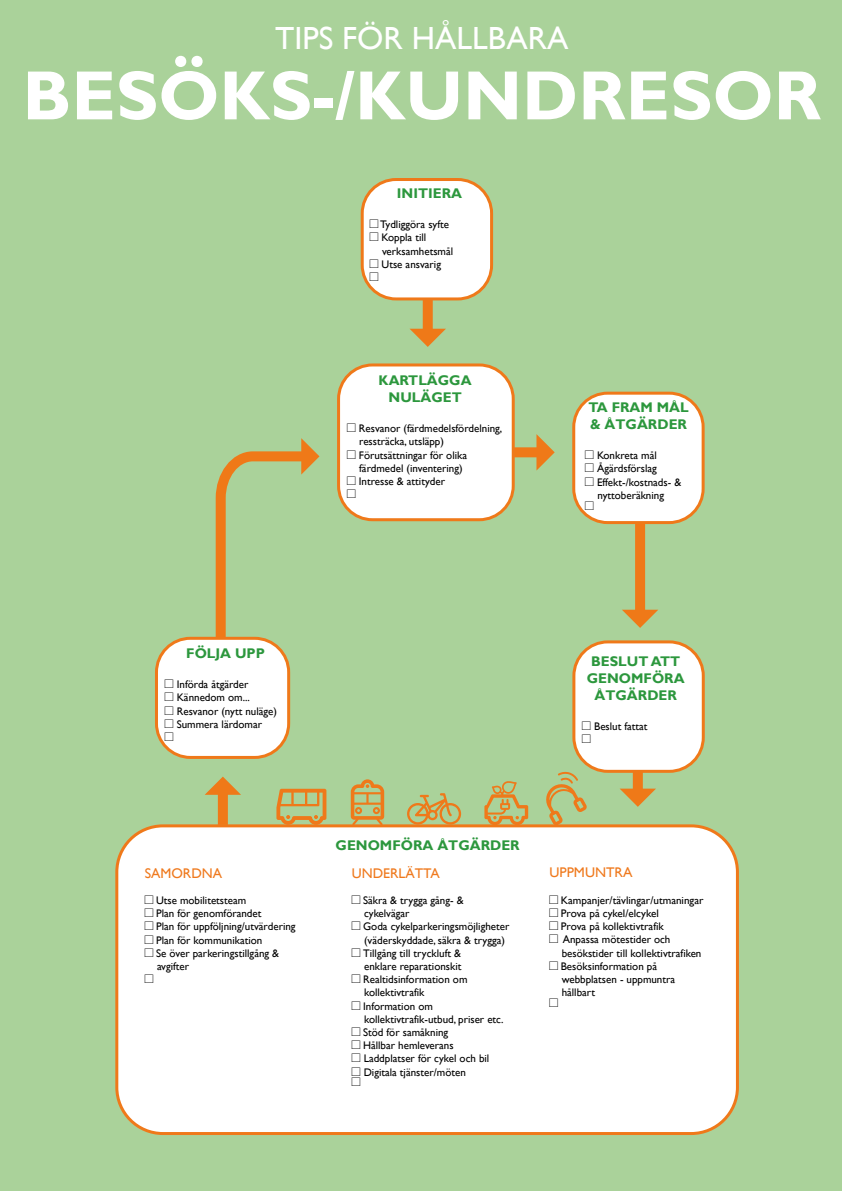
<style>
.page{position:relative;width:842px;height:1191px;background:#aad29a}
.page>*{position:absolute;margin:0;border:0;box-sizing:border-box;transform-origin:0 0}
.t1{font:700 70px "Gill Sans";color:#fff}
.t2{font:32px "Gill Sans";color:#fff}
.t3{font:700 14px/16.8px "Gill Sans";color:#2c973d;text-align:center}
.t4{font:14px "Gill Sans";color:#ef791d}
.t5{font:11px/13.2px "Gill Sans";color:#000}
</style>
<div class="page">
<svg style="left:351px;top:779px;width:33px;height:45px"></svg>
<svg style="left:484px;top:780px;width:44px;height:44px;background:#c0b46f"></svg>
<svg style="left:407px;top:793px;width:54px;height:31px;background:#c1b36e"></svg>
<svg style="left:276px;top:788px;width:50px;height:36px;background:#c6ac63"></svg>
<svg style="left:546px;top:771px;width:41px;height:53px;background:#babc7b"></svg>
<div style="left:504px;top:447px;width:35px;height:10px;background:#ef7918"></div>
<svg style="left:536px;top:434px;width:19px;height:36px"></svg>
<div style="left:117px;top:826px;width:620px;height:307px;background:#fff;border-radius:46px"></div>
<div style="left:115px;top:824px;width:624px;height:311px;border:3px solid #ef791a;border-radius:46px"></div>
<div style="left:339px;top:365px;width:174px;height:155px;background:#fff;border-radius:34px"></div>
<div style="left:337px;top:363px;width:178px;height:158px;border:3px solid #ef791a;border-radius:34px"></div>
<div style="left:574px;top:393px;width:129px;height:129px;background:#fff;border-radius:34px"></div>
<div style="left:572px;top:392px;width:133px;height:132px;border:3px solid #ef791a;border-radius:34px"></div>
<div style="left:574px;top:642px;width:129px;height:129px;background:#fff;border-radius:34px"></div>
<div style="left:572px;top:640px;width:133px;height:133px;border:3px solid #ef791a;border-radius:34px"></div>
<div style="left:362px;top:179px;width:130px;height:120px;background:#fff;border-radius:34px"></div>
<div style="left:361px;top:178px;width:132px;height:122px;border:3px solid #ef791a;border-radius:34px"></div>
<div style="left:156px;top:638px;width:133px;height:119px;background:#fff;border-radius:34px"></div>
<div style="left:155px;top:637px;width:135px;height:122px;border:3px solid #ef791a;border-radius:34px"></div>
<div style="left:635px;top:522px;width:10px;height:90px;background:#ef7918"></div>
<svg style="left:622px;top:609px;width:36px;height:19px"></svg>
<div style="left:633px;top:771px;width:10px;height:20px;background:#ef7918"></div>
<svg style="left:620px;top:788px;width:36px;height:19px"></svg>
<div style="left:218px;top:792px;width:10px;height:33px;background:#ef7918"></div>
<svg style="left:205px;top:776px;width:36px;height:19px"></svg>
<svg style="left:211px;top:438px;width:108px;height:209px;background:#b4c78a"></svg>
<div style="left:423px;top:300px;width:10px;height:31px;background:#ef7918"></div>
<svg style="left:409px;top:329px;width:37px;height:18px"></svg>
<h2 class="t2" style="left:275px;top:20px;width:295px">TIPS FÖR HÅLLBARA</h2>
<h1 class="t1" style="left:23px;top:54px;width:800px">BESÖKS-/KUNDRESOR</h1>
<p class="t3" style="left:397px;top:185px;width:67px">INITIERA</p>
<p class="t5" style="left:380px;top:218px;width:74px">Tydliggöra syfte<br>Koppla till verksamhetsmål<br>Utse ansvarig</p>
<p class="t3" style="left:379px;top:373px;width:94px">KARTLÄGGA<br>NULÄGET</p>
<p class="t5" style="left:359px;top:422px;width:145px">Resvanor (färdmedelsfördelning, ressträcka, utsläpp)<br>Förutsättningar för olika färdmedel (inventering)<br>Intresse &amp; attityder</p>
<p class="t3" style="left:588px;top:399px;width:102px;text-align:left">TA FRAM MÅL &amp; ÅTGÄRDER</p>
<p class="t5" style="left:597px;top:449px;width:86px">Konkreta mål<br>Ågärdsförslag<br>Effekt-/kostnads- &amp; nyttoberäkning</p>
<p class="t3" style="left:186px;top:645px;width:80px">FÖLJA UPP</p>
<p class="t5" style="left:177px;top:678px;width:102px">Införda åtgärder<br>Kännedom om...<br>Resvanor (nytt nuläge)<br>Summera lärdomar</p>
<p class="t3" style="left:587px;top:653px;width:99px">BESLUT ATT<br>GENOMFÖRA<br>ÅTGÄRDER</p>
<p class="t5" style="left:594px;top:720px;width:55px">Beslut fattat</p>
<p class="t4" style="left:145px;top:864px;width:79px">SAMORDNA</p>
<p class="t5" style="left:156px;top:894px;width:141px">Utse mobilitetsteam<br>Plan för genomförandet<br>Plan för uppföljning/utvärdering<br>Plan för kommunikation<br>Se över parkeringstillgång &amp; avgifter</p>
<p class="t3" style="left:336px;top:837px;width:186px">GENOMFÖRA ÅTGÄRDER</p>
<p class="t4" style="left:352px;top:864px;width:89px">UNDERLÄTTA</p>
<p class="t5" style="left:363px;top:894px;width:148px">Säkra &amp; trygga gång- &amp; cykelvägar<br>Goda cykelparkeringsmöjligheter (väderskyddade, säkra &amp; trygga)<br>Tillgång till tryckluft &amp;<br>enklare reparationskit<br>Realtidsinformation om kollektivtrafik<br>Information om kollektivtrafik-utbud, priser etc.<br>Stöd för samåkning<br>Hållbar hemleverans<br>Laddplatser för cykel och bil<br>Digitala tjänster/möten</p>
<p class="t4" style="left:549px;top:864px;width:85px">UPPMUNTRA</p>
<p class="t5" style="left:561px;top:893px;width:144px">Kampanjer/tävlingar/utmaningar<br>Prova på cykel/elcykel<br>Prova på kollektivtrafik<br>Anpassa mötestider och besökstider till kollektivtrafiken<br>Besöksinformation på webbplatsen - uppmuntra hållbart</p>
</div>
